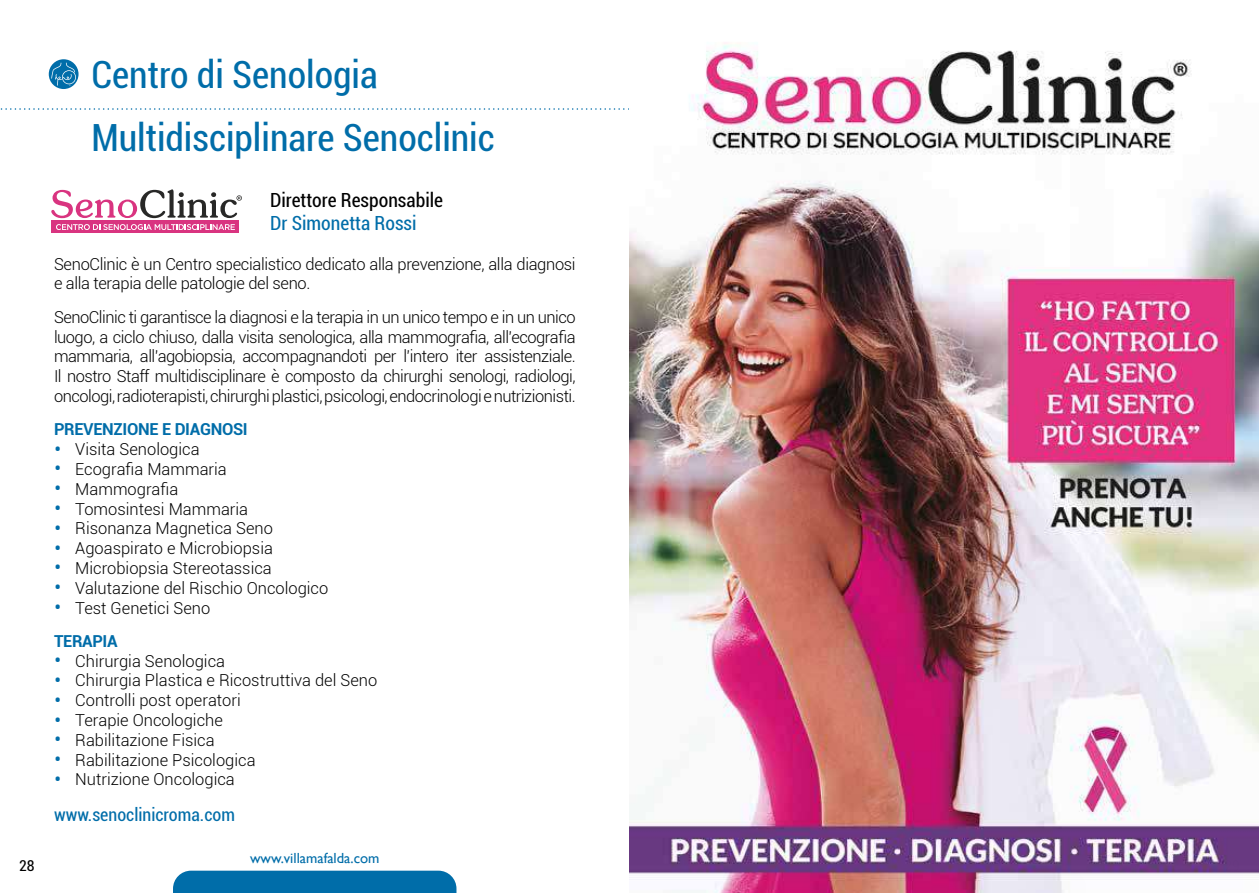
<style>
.page{position:relative;width:1259px;height:893px;background:#fff}
.page>*{position:absolute;margin:0;border:0;box-sizing:border-box;transform-origin:0 0}
.t1{font:condensed 37.5px/63px "Roboto";color:#006da9}
.t2{font:condensed 19.5px "Roboto";color:#000}
.t3{font:condensed 19.5px "Roboto";color:#006da9}
.t4{font:condensed 18px "Roboto";color:#006da9}
.t5{font:300 16.5px/19.8px "Roboto";color:#000;text-align:justify}
.t6{font:300 16.5px/19.8px "Roboto";letter-spacing:-.02em;color:#000}
.t7{font:700 16.5px "Roboto";letter-spacing:-.02em;color:#006da9}
.t8{font:condensed 15px "Roboto";color:#000}
.t9{font:14.7px "Gill Sans";color:#006da9}
.s1{font-size:22.5px;color:#006da9}
.s2{font-weight:700;color:#006da9}
</style>
<div class="page">
<div style="left:173px;top:871px;width:283px;height:22px;background:#006da9"></div>
<svg style="left:49px;top:59px;width:30px;height:30px"></svg>
<svg style="left:0;top:108px;width:629px;height:2px"></svg>
<svg style="left:51px;top:63px;width:25px;height:23px"></svg>
<div style="left:51px;top:220px;width:188px;height:13px;background:#d93480"></div>
<svg style="left:51px;top:189px;width:191px;height:29px"></svg>
<svg style="left:56px;top:224px;width:179px;height:6px"></svg>
<img style="left:629px;top:42px;width:630px;height:851px">
<p class="t8" style="left:19px;top:855px;width:17px">28</p>
<h1 class="t1" style="left:91px;top:42px;width:405px">Centro di Senologia<br>Multidisciplinare Senoclinic</h1>
<p class="t2" style="left:270px;top:186px;width:174px">Direttore Responsabile</p>
<p class="t3" style="left:270px;top:210px;width:148px">Dr Simonetta Rossi</p>
<p class="t6" style="left:54px;top:253px;width:523px">SenoClinic è un Centro specialistico dedicato alla prevenzione, alla diagnosi e alla terapia delle patologie del seno.</p>
<p class="t5" style="left:54px;top:306px;width:523px">SenoClinic ti garantisce la diagnosi e la terapia in un unico tempo e in un unico luogo, a ciclo chiuso, dalla visita senologica, alla mammografia, all’ecografia mammaria, all’agobiopsia, accompagnandoti per l’intero iter assistenziale.<br>Il nostro Staff multidisciplinare è composto da chirurghi senologi, radiologi, oncologi, radioterapisti, chirurghi plastici, psicologi, endocrinologi e nutrizionisti.</p>
<p class="t7" style="left:54px;top:418px;width:195px">PREVENZIONE E DIAGNOSI</p>
<p class="t5" style="left:54px;top:439px;width:147px"><span class="s1">•</span> Visita Senologica</p>
<p class="t5" style="left:54px;top:459px;width:174px"><span class="s1">•</span> Ecografia Mammaria</p>
<p class="t5" style="left:54px;top:478px;width:126px"><span class="s1">•</span> Mammografia</p>
<p class="t5" style="left:54px;top:498px;width:196px"><span class="s1">•</span> Tomosintesi Mammaria</p>
<p class="t5" style="left:54px;top:518px;width:220px"><span class="s1">•</span> Risonanza Magnetica Seno</p>
<p class="t5" style="left:54px;top:538px;width:220px"><span class="s1">•</span> Agoaspirato e Microbiopsia</p>
<p class="t5" style="left:54px;top:558px;width:219px"><span class="s1">•</span> Microbiopsia Stereotassica</p>
<p class="t5" style="left:54px;top:577px;width:276px"><span class="s1">•</span> Valutazione del Rischio Oncologico</p>
<p class="t5" style="left:54px;top:590px;width:158px;line-height:33.3px"><span class="s1">•</span> Test Genetici Seno<br><span class="s2">TERAPIA</span></p>
<p class="t5" style="left:54px;top:650px;width:172px"><span class="s1">•</span> Chirurgia Senologica</p>
<p class="t5" style="left:54px;top:670px;width:325px"><span class="s1">•</span> Chirurgia Plastica e Ricostruttiva del Seno</p>
<p class="t5" style="left:54px;top:690px;width:188px"><span class="s1">•</span> Controlli post operatori</p>
<p class="t5" style="left:54px;top:710px;width:170px"><span class="s1">•</span> Terapie Oncologiche</p>
<p class="t5" style="left:54px;top:729px;width:162px"><span class="s1">•</span> Rabilitazione Fisica</p>
<p class="t5" style="left:54px;top:749px;width:203px"><span class="s1">•</span> Rabilitazione Psicologica</p>
<p class="t5" style="left:54px;top:769px;width:182px"><span class="s1">•</span> Nutrizione Oncologica</p>
<p class="t4" style="left:54px;top:802px;width:182px">www.senoclinicroma.com</p>
<p class="t9" style="left:250px;top:849px;width:131px">www.villamafalda.com</p>
</div>
